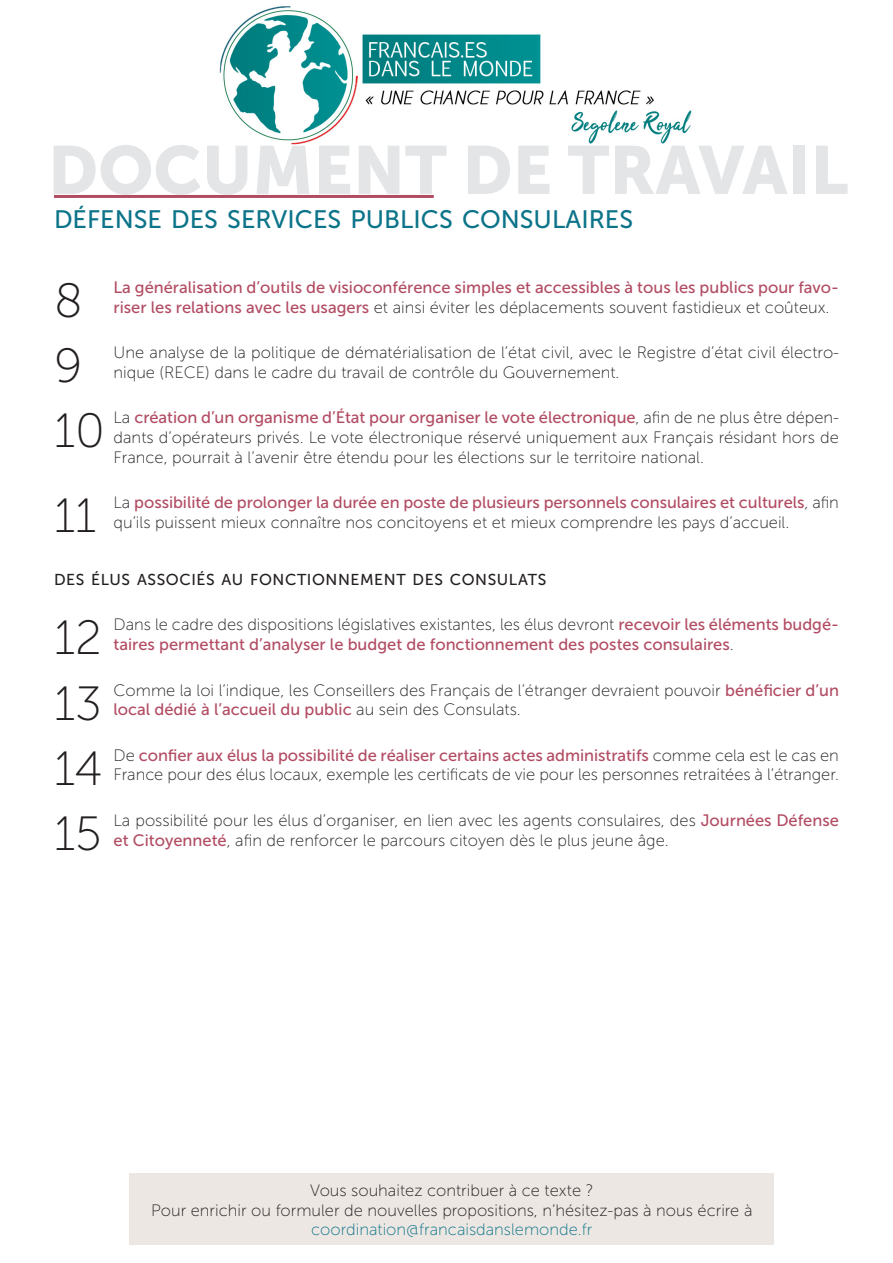
<style>
.page{position:relative;width:893px;height:1263px;background:#fff}
.page>*{position:absolute;margin:0;border:0;box-sizing:border-box;transform-origin:0 0}
.t1{font:67.5px "Museo Sans 900";color:#e4e5e7}
.t2{font:48px "Museo Sans 100";color:#231f20}
.titre{font:25.2px "Museo Sans 500";color:#0c7489}
.t3{font:16.5px/19.8px "Museo Sans 100";color:#231f20}
.t4{font:16.5px/19.8px "Museo Sans 500";color:#b24c63}
.t5{font:16.5px "Museo Sans 100";color:#0c7489}
.t6{font:15.75px "Museo Sans 500";letter-spacing:.035em;color:#231f20}
.s1{font-family:"Museo Sans 100";color:#231f20}
.s2{font-family:"Museo Sans 500";color:#b24c63}
</style>
<div class="page">
<img style="left:219px;top:6px;width:473px;height:139px">
<hr style="left:54px;top:195px;width:380px;height:3px;background:#b24c63">
<div style="left:130px;top:1174px;width:644px;height:71px;background:#ede7e3"></div>
<p class="t1" style="left:48px;top:132px;width:802px">DOCUMENT DE TRAVAIL</p>
<p class="titre" style="left:54px;top:205px;width:581px">DÉFENSE DES SERVICES PUBLICS CONSULAIRES</p>
<p class="t2" style="left:54px;top:275px;width:30px">8</p>
<p class="t4" style="left:114px;top:277px;width:727px">La généralisation d’outils de visioconférence simples et accessibles à tous les publics pour favo&shy;riser les relations avec les usagers <span class="s1">et ainsi éviter les déplacements souvent fastidieux et coûteux.</span></p>
<p class="t2" style="left:54px;top:340px;width:30px">9</p>
<p class="t3" style="left:114px;top:343px;width:727px">Une analyse de la politique de dématérialisation de l’état civil, avec le Registre d’état civil électro&shy;nique (RECE) dans le cadre du travail de contrôle du Gouvernement.</p>
<p class="t2" style="left:54px;top:405px;width:53px">10</p>
<p class="t3" style="left:114px;top:408px;width:727px;text-align:justify">La <span class="s2">création d’un organisme d’État pour organiser le vote électronique</span>, afin de ne plus être dépen&shy;dants d’opérateurs privés. Le vote électronique réservé uniquement aux Français résidant hors de France, pourrait à l’avenir être étendu pour les élections sur le territoire national.</p>
<p class="t2" style="left:54px;top:490px;width:44px">11</p>
<p class="t3" style="left:114px;top:493px;width:727px">La <span class="s2">possibilité de prolonger la durée en poste de plusieurs personnels consulaires et culturels</span>, afin qu’ils puissent mieux connaître nos concitoyens et et mieux comprendre les pays d’accueil.</p>
<p class="t6" style="left:54px;top:571px;width:494px">DES ÉLUS ASSOCIÉS AU FONCTIONNEMENT DES CONSULATS</p>
<p class="t2" style="left:54px;top:612px;width:49px">12</p>
<p class="t4" style="left:114px;top:615px;width:727px"><span class="s1">Dans le cadre des dispositions législatives existantes, les élus devront</span> recevoir les éléments budgé&shy;taires permettant d’analyser le budget de fonctionnement des postes consulaires<span class="s1">.</span></p>
<p class="t2" style="left:54px;top:678px;width:49px">13</p>
<p class="t3" style="left:114px;top:680px;width:727px">Comme la loi l’indique, les Conseillers des Français de l’étranger devraient pouvoir <span class="s2">bénéficier d’un local dédié à l’accueil du public</span> au sein des Consulats.</p>
<p class="t2" style="left:54px;top:743px;width:50px">14</p>
<p class="t3" style="left:114px;top:745px;width:727px">De <span class="s2">confier aux élus la possibilité de réaliser certains actes administratifs</span> comme cela est le cas en<br>France pour des élus locaux, exemple les certificats de vie pour les personnes retraitées à l’étranger.</p>
<p class="t2" style="left:54px;top:808px;width:49px">15</p>
<p class="t3" style="left:114px;top:810px;width:727px">La possibilité pour les élus d’organiser, en lien avec les agents consulaires, des <span class="s2">Journées Défense et Citoyenneté</span>, afin de renforcer le parcours citoyen dès le plus jeune âge.</p>
<p class="t3" style="left:310px;top:1180px;width:285px">Vous souhaitez contribuer à ce texte ?</p>
<p class="t3" style="left:151px;top:1200px;width:603px">Pour enrichir ou formuler de nouvelles propositions, n’hésitez-pas à nous écrire à</p>
<p class="t5" style="left:311px;top:1221px;width:283px">coordination@francaisdanslemonde.fr</p>
</div>
